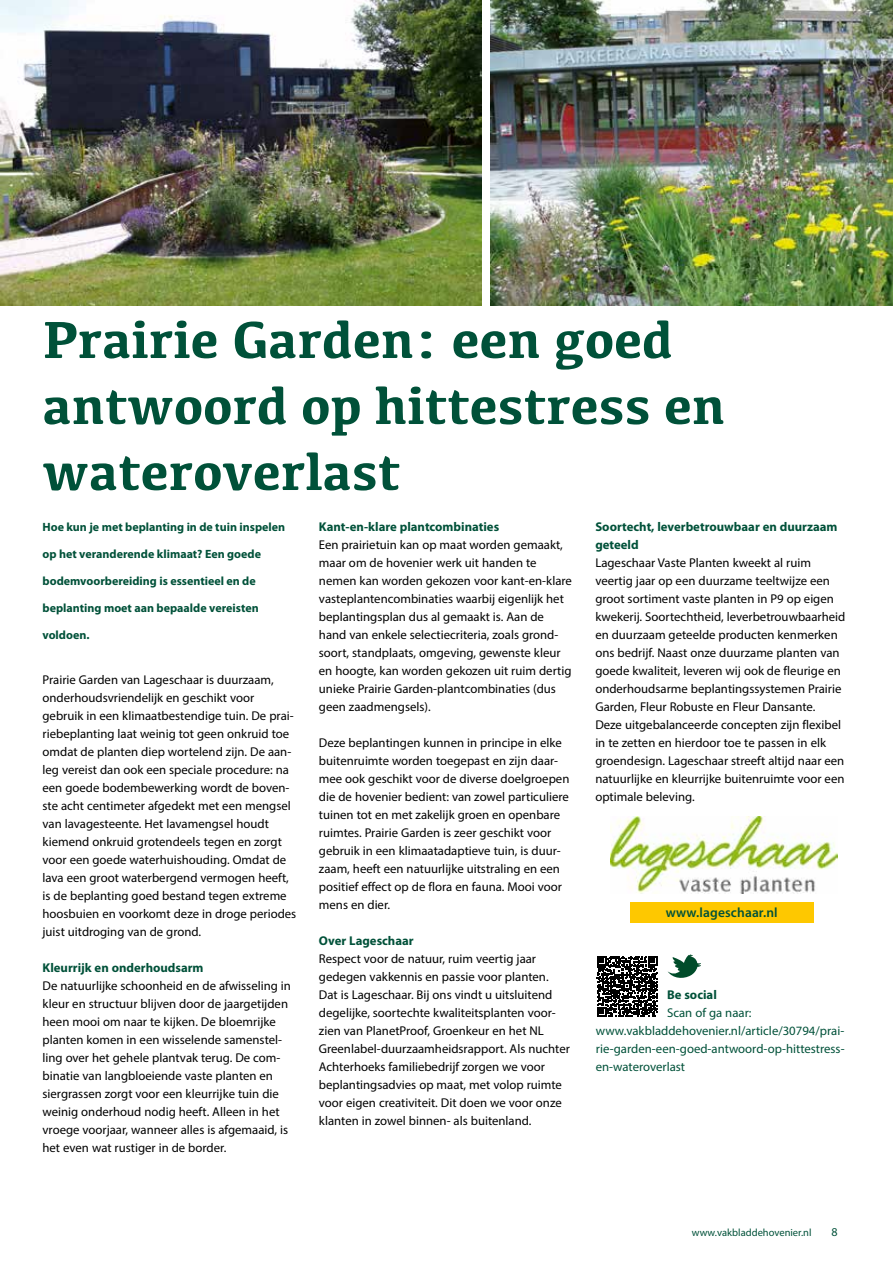
<style>
.page{position:relative;width:893px;height:1263px;background:#fff}
.page>*{position:absolute;margin:0;border:0;box-sizing:border-box;transform-origin:0 0}
.t1{font:700 54px/66px "Kefa";color:#005139}
.t2{font:600 13.5px "Myriad Pro";letter-spacing:.01em;color:#005139}
.t3{font:12.75px/18px "Myriad Pro";color:#000}
.t4{font:700 12.75px/18px "Myriad Pro";color:#005139}
.t5{font:12.75px/18px "Myriad Pro";color:#005139}
.t6{font:700 12px "Myriad Pro";color:#005139}
.t7{font:12px "Myriad Pro";color:#005139}
.t8{font:10.5px "Myriad Pro";color:#005139}
</style>
<div class="page">
<img style="left:0;top:0;width:482px;height:305px">
<img style="left:490px;top:0;width:403px;height:305px">
<div style="left:630px;top:902px;width:184px;height:20px;background:#fec800"></div>
<img style="left:610px;top:816px;width:228px;height:77px">
<svg style="left:596px;top:956px;width:62px;height:61px"></svg>
<svg style="left:597px;top:956px;width:60px;height:60px"></svg>
<svg style="left:668px;top:954px;width:32px;height:24px"></svg>
<h1 class="t1" style="left:43px;top:304px;width:684px">Prairie Garden: een goed antwoord op hittestress en wateroverlast</h1>
<p class="t6" style="left:43px;top:519px;width:244px">Hoe kun je met beplanting in de tuin inspelen</p>
<p class="t6" style="left:43px;top:546px;width:220px">op het veranderende klimaat? Een goede</p>
<p class="t6" style="left:43px;top:573px;width:215px">bodemvoorbereiding is essentieel en de</p>
<p class="t6" style="left:43px;top:600px;width:218px">beplanting moet aan bepaalde vereisten</p>
<p class="t6" style="left:43px;top:627px;width:49px">voldoen.</p>
<p class="t3" style="left:43px;top:671px;width:255px">Prairie Garden van Lageschaar is duurzaam, onderhoudsvriendelijk en geschikt voor gebruik in een klimaatbestendige tuin. De prai&shy;riebeplanting laat weinig tot geen onkruid toe omdat de planten diep wortelend zijn. De aan&shy;leg vereist dan ook een speciale procedure: na een goede bodembewerking wordt de boven&shy;ste acht centimeter afgedekt met een mengsel van lavagesteente. Het lavamengsel houdt kiemend onkruid grotendeels tegen en zorgt voor een goede waterhuishouding. Omdat de lava een groot waterbergend vermogen heeft, is de beplanting goed bestand tegen extreme hoosbuien en voorkomt deze in droge periodes juist uitdroging van de grond.</p>
<p class="t4" style="left:43px;top:958px;width:163px">Kleurrijk en onderhoudsarm</p>
<p class="t3" style="left:43px;top:977px;width:250px">De natuurlijke schoonheid en de afwisseling in kleur en structuur blijven door de jaargetijden heen mooi om naar te kijken. De bloemrijke planten komen in een wisselende samenstel&shy;ling over het gehele plantvak terug. De com&shy;binatie van langbloeiende vaste planten en siergrassen zorgt voor een kleurrijke tuin die weinig onderhoud nodig heeft. Alleen in het vroege voorjaar, wanneer alles is afgemaaid, is het even wat rustiger in de border.</p>
<p class="t4" style="left:319px;top:517px;width:182px">Kant-en-klare plantcombinaties</p>
<p class="t3" style="left:319px;top:536px;width:255px">Een prairietuin kan op maat worden gemaakt, maar om de hovenier werk uit handen te nemen kan worden gekozen voor kant-en-klare vasteplantencombinaties waarbij eigenlijk het beplantingsplan dus al gemaakt is. Aan de hand van enkele selectiecriteria, zoals grond&shy;soort, standplaats, omgeving, gewenste kleur en hoogte, kan worden gekozen uit ruim dertig unieke Prairie Garden-plantcombinaties (dus geen zaadmengsels).</p>
<p class="t3" style="left:319px;top:734px;width:252px">Deze beplantingen kunnen in principe in elke buitenruimte worden toegepast en zijn daar&shy;mee ook geschikt voor de diverse doelgroepen die de hovenier bedient: van zowel particuliere tuinen tot en met zakelijk groen en openbare ruimtes. Prairie Garden is zeer geschikt voor gebruik in een klimaatadaptieve tuin, is duur&shy;zaam, heeft een natuurlijke uitstraling en een positief effect op de flora en fauna. Mooi voor mens en dier.</p>
<p class="t4" style="left:319px;top:931px;width:96px">Over Lageschaar</p>
<p class="t3" style="left:319px;top:950px;width:253px">Respect voor de natuur, ruim veertig jaar gedegen vakkennis en passie voor planten.<br>Dat is Lageschaar. Bij ons vindt u uitsluitend degelijke, soortechte kwaliteitsplanten voor&shy;zien van PlanetProof, Groenkeur en het NL Greenlabel-duurzaamheidsrapport. Als nuchter Achterhoeks familiebedrijf zorgen we voor beplantingsadvies op maat, met volop ruimte voor eigen creativiteit. Dit doen we voor onze klanten in zowel binnen- als buitenland.</p>
<p class="t4" style="left:595px;top:517px;width:244px">Soortecht, leverbetrouwbaar en duurzaam geteeld</p>
<p class="t3" style="left:595px;top:554px;width:252px">Lageschaar Vaste Planten kweekt al ruim veertig jaar op een duurzame teeltwijze een groot sortiment vaste planten in P9 op eigen kwekerij. Soortechtheid, leverbetrouwbaarheid en duurzaam geteelde producten kenmerken ons bedrijf. Naast onze duurzame planten van goede kwaliteit, leveren wij ook de fleurige en onderhoudsarme beplantingssystemen Prairie Garden, Fleur Robuste en Fleur Dansante.<br>Deze uitgebalanceerde concepten zijn flexibel in te zetten en hierdoor toe te passen in elk groendesign. Lageschaar streeft altijd naar een natuurlijke en kleurrijke buitenruimte voor een optimale beleving.</p>
<p class="t2" style="left:666px;top:904px;width:114px">www.lageschaar.nl</p>
<p class="t4" style="left:667px;top:985px;width:51px">Be social</p>
<p class="t5" style="left:596px;top:1004px;width:250px;text-indent:71px">Scan of ga naar: www.vakbladdehovenier.nl/article/30794/prai&shy;rie-garden-een-goed-antwoord-op-hittestress&shy;en-wateroverlast</p>
<p class="t8" style="left:692px;top:1226px;width:121px">www.vakbladdehovenier.nl</p>
<p class="t7" style="left:831px;top:1224px;width:8px">8</p>
</div>
